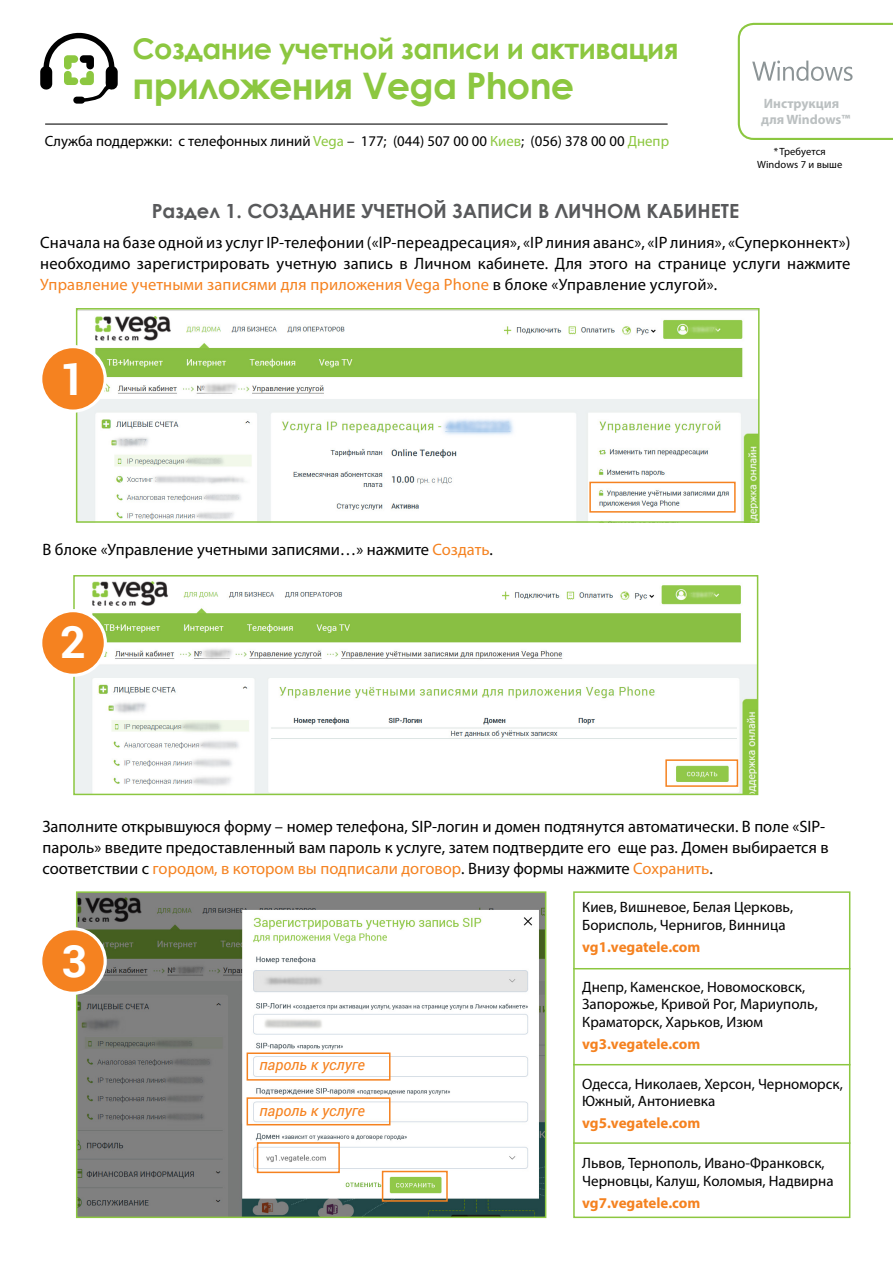
<style>
.page{position:relative;width:893px;height:1263px;background:#fff}
.page>*{position:absolute;margin:0;border:0;box-sizing:border-box;transform-origin:0 0}
.t1{font:700 44.7px "Roboto";color:#fff}
.t2{font:700 44.55px "Roboto";color:#fff}
.t3{font:700 36.6px "Century Gothic";letter-spacing:-.02em;color:#8cc740}
.t4{font:700 28.65px "Century Gothic";letter-spacing:-.02em;color:#8cc740}
.t5{font:700 19.5px "Century Gothic";color:#58595b}
.t6{font:16.5px/21px "Myriad Pro";color:#000;text-align:justify}
.t7{font:15px/17.7px "Myriad Pro";color:#000}
.t8{font:700 15px "Myriad Pro";color:#f58220}
.t9{font:italic 15px "Roboto";color:#f58220}
.t10{font:14.85px "Myriad Pro";color:#000}
.t11{font:700 13.5px/15.8px "Myriad Pro";color:#bbc0c1}
.t12{font:10.5px/13.5px "Myriad Pro";letter-spacing:.01em;color:#000;text-align:center}
.s1{color:#8cc740}
.s2{color:#f58220}
</style>
<div class="page">
<svg style="left:40px;top:32px;width:78px;height:72px"></svg>
<hr style="left:45px;top:124px;width:623px;height:1px;background:#000">
<img style="left:79px;top:316px;width:678px;height:204px">
<div style="left:76px;top:308px;width:684px;height:215px;border:2px solid #8cc740"></div>
<img style="left:76px;top:581px;width:679px;height:211px">
<div style="left:73px;top:575px;width:685px;height:220px;border:2px solid #8cc740"></div>
<img style="left:79px;top:894px;width:464px;height:321px">
<div style="left:76px;top:891px;width:470px;height:327px;border:2px solid #8cc740"></div>
<div style="left:41px;top:347px;width:64px;height:64px;background:#f58220;border-radius:50%"></div>
<div style="left:39px;top:345px;width:68px;height:68px;border:3px solid #fff;border-radius:50%"></div>
<div style="left:41px;top:611px;width:64px;height:64px;background:#f58220;border-radius:50%"></div>
<div style="left:39px;top:609px;width:68px;height:68px;border:3px solid #fff;border-radius:50%"></div>
<div style="left:41px;top:929px;width:64px;height:64px;background:#f58220;border-radius:50%"></div>
<div style="left:39px;top:927px;width:68px;height:68px;border:3px solid #fff;border-radius:50%"></div>
<div style="left:589px;top:482px;width:147px;height:31px;border:2px solid #f58220"></div>
<div style="left:665px;top:759px;width:73px;height:28px;border:2px solid #f58220"></div>
<div style="left:382px;top:1171px;width:66px;height:31px;border:2px solid #f58220"></div>
<div style="left:247px;top:1052px;width:143px;height:28px;border:2px solid #f58220"></div>
<div style="left:247px;top:1097px;width:143px;height:28px;border:2px solid #f58220"></div>
<div style="left:257px;top:1142px;width:83px;height:31px;border:2px solid #f58220"></div>
<hr style="left:573px;top:968px;width:277px;height:1px;background:#8cc740">
<hr style="left:573px;top:1064px;width:277px;height:1px;background:#8cc740">
<hr style="left:573px;top:1142px;width:277px;height:2px;background:#8cc740">
<div style="left:573px;top:891px;width:277px;height:327px;border:2px solid #8cc740"></div>
<svg style="left:738px;top:23px;width:155px;height:117px"></svg>
<h3 class="t4" style="left:133px;top:27px;width:548px">Создание учетной записи и активация</h3>
<h3 class="t3" style="left:133px;top:58px;width:443px">приложения Vega Phone</h3>
<p class="t10" style="left:45px;top:132px;width:626px">Служба поддержки: с телефонных линий <span class="s1">Vega</span> – 177; (044) 507 00 00 <span class="s1">Киев</span>; (056) 378 00 00 <span class="s1">Днепр</span></p>
<p class="t5" style="left:152px;top:196px;width:589px">Раздел 1. СОЗДАНИЕ УЧЕТНОЙ ЗАПИСИ В ЛИЧНОМ КАБИНЕТЕ</p>
<p class="t11" style="left:761px;top:96px;width:91px">Инструкция для Windows™</p>
<p class="t12" style="left:757px;top:144px;width:87px">* Требуется<br>Windows 7 и выше</p>
<p class="t6" style="left:40px;top:232px;width:812px">Сначала на базе одной из услуг IP-телефонии («IP-переадресация», «IP линия аванс», «IP линия», «Суперконнект») необходимо зарегистрировать учетную запись в Личном кабинете. Для этого на странице услуги нажмите <span class="s2">Управление учетными записями для приложения Vega Phone</span> в блоке «Управление услугой».</p>
<h2 class="t2" style="left:60px;top:348px;width:27px">1</h2>
<p class="t6" style="left:43px;top:539px;width:452px">В блоке «Управление учетными записями…» нажмите <span class="s2">Создать</span>.</p>
<h1 class="t1" style="left:60px;top:610px;width:27px">2</h1>
<p class="t6" style="left:43px;top:815px;width:788px;text-align:left">Заполните открывшуюся форму – номер телефона, SIP-логин и домен подтянутся автоматически. В поле «SIP&shy;пароль» введите предоставленный вам пароль к услуге, затем подтвердите его еще раз. Домен выбирается в соответствии с <span class="s2">городом, в котором вы подписали договор</span>. Внизу формы нажмите <span class="s2">Сохранить</span>.</p>
<h2 class="t2" style="left:62px;top:930px;width:27px">3</h2>
<p class="t9" style="left:259px;top:1054px;width:107px">пароль к услуге</p>
<p class="t9" style="left:259px;top:1100px;width:107px">пароль к услуге</p>
<p class="t7" style="left:582px;top:898px;width:212px">Киев, Вишневое, Белая Церковь,<br>Борисполь, Чернигов, Винница</p>
<p class="t8" style="left:582px;top:937px;width:120px">vg1.vegatele.com</p>
<p class="t7" style="left:582px;top:977px;width:237px">Днепр, Каменское, Новомосковск,<br>Запорожье, Кривой Рог, Мариуполь,<br>Краматорск, Харьков, Изюм</p>
<p class="t8" style="left:582px;top:1034px;width:120px">vg3.vegatele.com</p>
<p class="t7" style="left:582px;top:1074px;width:262px">Одесса, Николаев, Херсон, Черноморск,<br>Южный, Антониевка</p>
<p class="t8" style="left:582px;top:1113px;width:120px">vg5.vegatele.com</p>
<p class="t7" style="left:582px;top:1154px;width:253px">Львов, Тернополь, Ивано-Франковск,<br>Черновцы, Калуш, Коломыя, Надвирна</p>
<p class="t8" style="left:582px;top:1193px;width:120px">vg7.vegatele.com</p>
</div>
